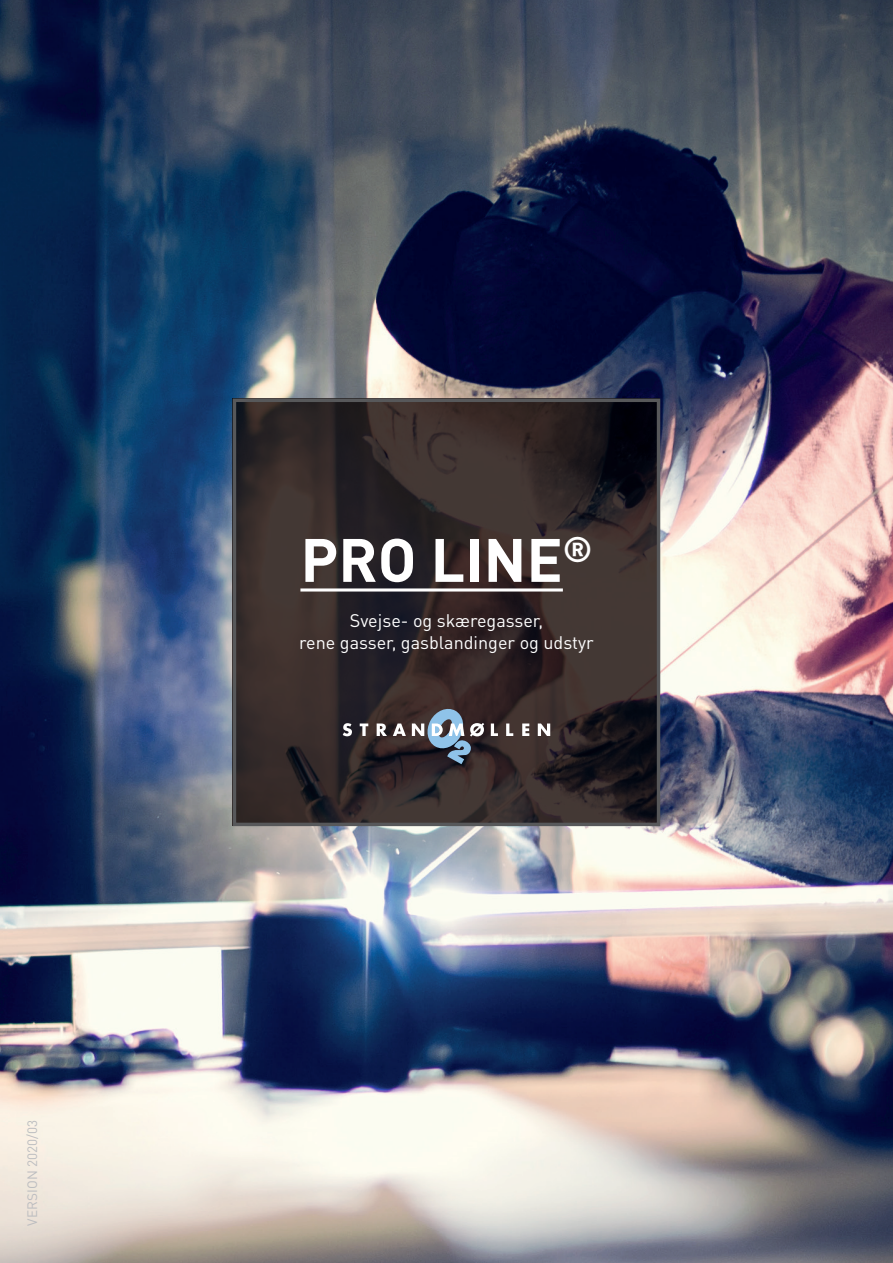
<style>
.page{position:relative;width:893px;height:1263px;background:#fff}
.page>*{position:absolute;margin:0;border:0;box-sizing:border-box;transform-origin:0 0}
.t1{font:700 60.3px "DIN Pro";color:#fff}
.t2{font:18px/21.6px "DIN Pro";color:#fff;text-align:center}
.t3{font:13.5px "DIN Pro";letter-spacing:.01em;color:#bcbdc0}
</style>
<div class="page">
<img style="left:0;top:0;width:893px;height:1263px">
<svg style="left:237px;top:403px;width:419px;height:419px;background:#312828"></svg>
<div style="left:233px;top:399px;width:427px;height:427px;border:3px solid #57585a"></div>
<svg style="left:343px;top:723px;width:9px;height:13px"></svg>
<svg style="left:360px;top:723px;width:8px;height:13px"></svg>
<svg style="left:377px;top:723px;width:10px;height:13px"></svg>
<svg style="left:393px;top:723px;width:13px;height:13px"></svg>
<svg style="left:412px;top:709px;width:72px;height:55px;background:#5f6570"></svg>
<svg style="left:491px;top:723px;width:7px;height:13px"></svg>
<svg style="left:506px;top:723px;width:7px;height:13px"></svg>
<svg style="left:522px;top:723px;width:7px;height:13px"></svg>
<svg style="left:538px;top:723px;width:12px;height:13px"></svg>
<hr style="left:300px;top:588px;width:263px;height:3px;background:#fff">
<p class="t3" style="left:23px;top:1226px;width:108px;rotate:-90deg">VERSION 2020/03</p>
<h1 class="t1" style="left:300px;top:519px;width:294px">PRO LINE<sup>®</sup></h1>
<p class="t2" style="left:299px;top:609px;width:296px">Svejse- og skæregasser,<br>rene gasser, gasblandinger og udstyr</p>
</div>
